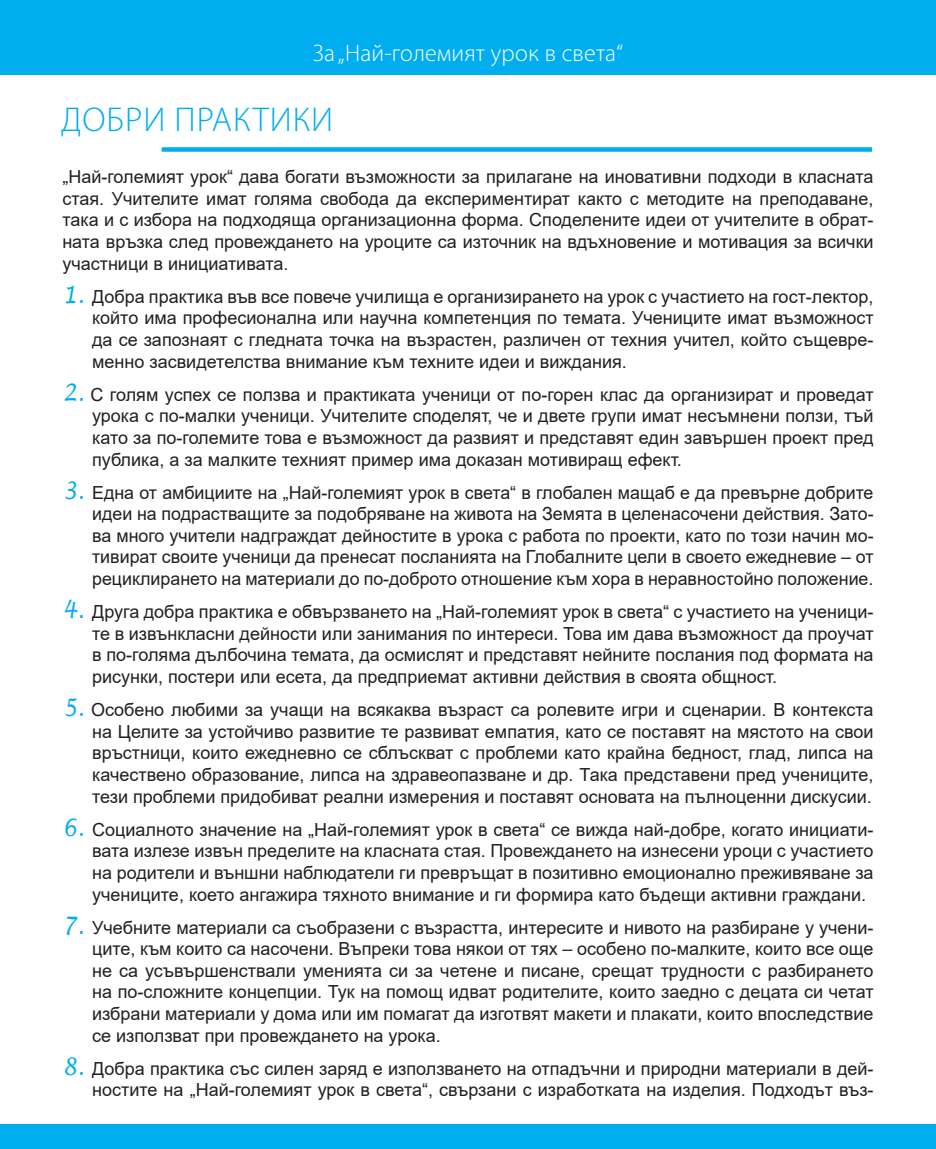
<style>
.page{position:relative;width:936px;height:1149px;background:#fff}
.page>*{position:absolute;margin:0;border:0;box-sizing:border-box;transform-origin:0 0}
.t1{font:300 34.5px "Myriad Pro";letter-spacing:.03em;color:#00aeef}
.t2{font:300 24px "Myriad Pro";letter-spacing:.01em;color:#fff}
.t3{font:18px/21.6px "Arial";color:#231f20;text-align:justify}
.s1{font-family:"Lucida Handwriting";font-style:italic;font-size:24px;color:#00aeef}
</style>
<div class="page">
<div style="left:0;top:0;width:935px;height:74px;background:#00aeef"></div>
<div style="left:0;top:1123px;width:935px;height:25px;background:#00aeef"></div>
<div style="left:162px;top:147px;width:710px;height:5px;background:#00aeef"></div>
<p class="t2" style="left:313px;top:39px;width:312px">За „Най-големият урок в света“</p>
<p class="t1" style="left:61px;top:100px;width:273px">ДОБРИ ПРАКТИКИ</p>
<p class="t3" style="left:62px;top:166px;width:812px">„Най-големият урок“ дава богати възможности за прилагане на иновативни подходи в класната стая. Учителите имат голяма свобода да експериментират както с методите на преподаване, така и с избора на подходяща организационна форма. Споделените идеи от учителите в обрат&shy;ната връзка след провеждането на уроците са източник на вдъхновение и мотивация за всички участници в инициативата.</p>
<p class="t3" style="left:92px;top:285px;width:783px;text-indent:-30px"><span class="s1">1.</span> Добра практика във все повече училища е организирането на урок с участието на гост-лектор, който има професионална или научна компетенция по темата. Учениците имат възможност да се запознаят с гледната точка на възрастен, различен от техния учител, който същевре&shy;менно засвидетелства внимание към техните идеи и виждания.</p>
<p class="t3" style="left:92px;top:383px;width:783px;text-indent:-30px"><span class="s1">2.</span> С голям успех се ползва и практиката ученици от по-горен клас да организират и проведат урока с по-малки ученици. Учителите споделят, че и двете групи имат несъмнени ползи, тъй като за по-големите това е възможност да развият и представят един завършен проект пред публика, а за малките техният пример има доказан мотивиращ ефект.</p>
<p class="t3" style="left:92px;top:481px;width:783px;text-indent:-30px"><span class="s1">3.</span> Една от амбициите на „Най-големият урок в света“ в глобален мащаб е да превърне добрите идеи на подрастващите за подобряване на живота на Земята в целенасочени действия. Зато&shy;ва много учители надграждат дейностите в урока с работа по проекти, като по този начин мо&shy;тивират своите ученици да пренесат посланията на Глобалните цели в своето ежедневие – от рециклирането на материали до по-доброто отношение към хора в неравностойно положение.</p>
<p class="t3" style="left:92px;top:600px;width:783px;text-indent:-30px"><span class="s1">4.</span> Друга добра практика е обвързването на „Най-големият урок в света“ с участието на ученици&shy;те в извънкласни дейности или занимания по интереси. Това им дава възможност да проучат в по-голяма дълбочина темата, да осмислят и представят нейните послания под формата на рисунки, постери или есета, да предприемат активни действия в своята общност.</p>
<p class="t3" style="left:92px;top:698px;width:783px;text-indent:-30px"><span class="s1">5.</span> Особено любими за учащи на всякаква възраст са ролевите игри и сценарии. В контекста на Целите за устойчиво развитие те развиват емпатия, като се поставят на мястото на свои връстници, които ежедневно се сблъскват с проблеми като крайна бедност, глад, липса на качествено образование, липса на здравеопазване и др. Така представени пред учениците, тези проблеми придобиват реални измерения и поставят основата на пълноценни дискусии.</p>
<p class="t3" style="left:92px;top:818px;width:783px;text-indent:-30px"><span class="s1">6.</span> Социалното значение на „Най-големият урок в света“ се вижда най-добре, когато инициати&shy;вата излезе извън пределите на класната стая. Провеждането на изнесени уроци с участието на родители и външни наблюдатели ги превръщат в позитивно емоционално преживяване за учениците, което ангажира тяхното внимание и ги формира като бъдещи активни граждани.</p>
<p class="t3" style="left:92px;top:916px;width:783px;text-indent:-30px"><span class="s1">7.</span> Учебните материали са съобразени с възрастта, интересите и нивото на разбиране у учени&shy;ците, към които са насочени. Въпреки това някои от тях – особено по-малките, които все още не са усъвършенствали уменията си за четене и писане, срещат трудности с разбирането на по-сложните концепции. Тук на помощ идват родителите, които заедно с децата си четат избрани материали у дома или им помагат да изготвят макети и плакати, които впоследствие се използват при провеждането на урока.</p>
<p class="t3" style="left:62px;top:1057px;width:812px;text-align:right"><span class="s1">8.</span> Добра практика със силен заряд е използването на отпадъчни и природни материали в дей&shy;ностите на „Най-големият урок в света“, свързани с изработката на изделия. Подходът въз-</p>
</div>
